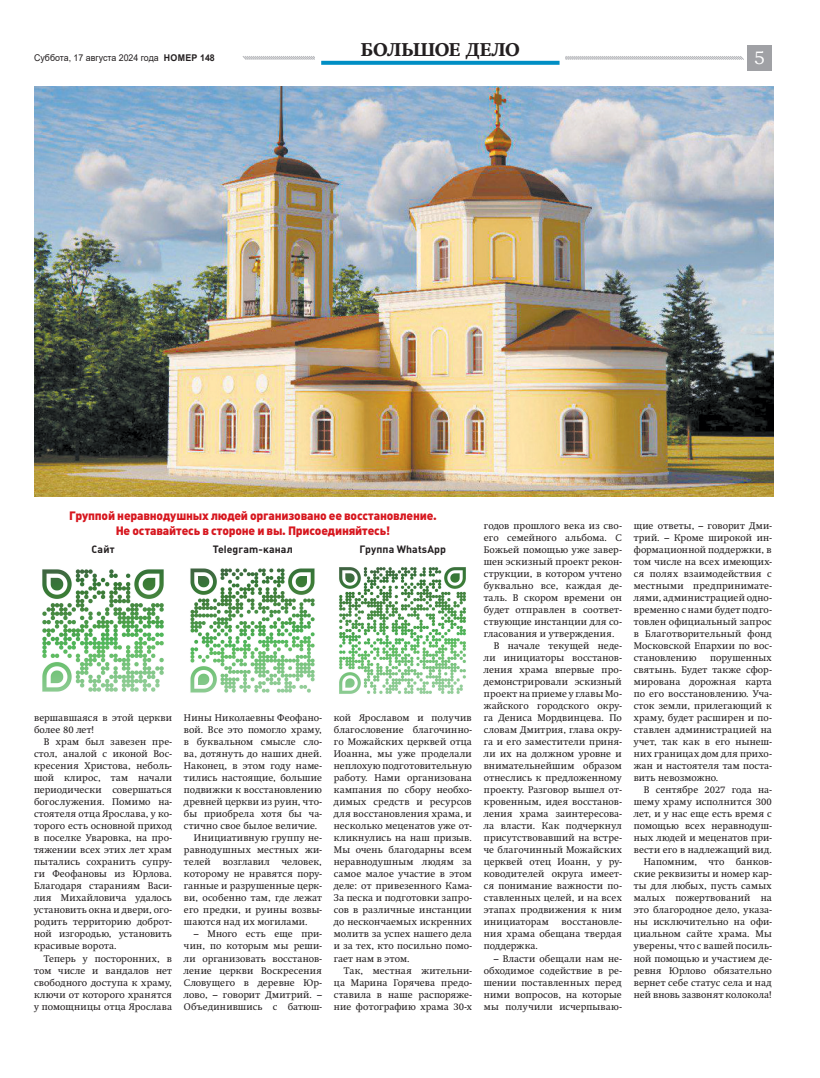
<style>
.page{position:relative;width:820px;height:1078px;background:#fff}
.page>*{position:absolute;margin:0;border:0;box-sizing:border-box;transform-origin:0 0}
.t1{font:18px "Swift Extra Bold C";letter-spacing:-.005em;color:#231f20}
.t2{font:18px "Bookman Old Style";color:#fff}
.Вынос_красный{font:900 12px "Plumb";letter-spacing:-.015em;color:#d7171f}
.Лид_основной{font:10.5px "Plumb Bold C";letter-spacing:.01em;color:#231f20}
.Текст{font:9.6px/12px "Swift C";letter-spacing:.015em;color:#231f20;text-align:justify}
.t3{font:9.3px "Arial";color:#231f20;scale:.95 1}
.s1{font-weight:700}
</style>
<div class="page">
<div style="left:746px;top:45px;width:25px;height:25px;background:#a0a1a5"></div>
<svg style="left:242px;top:56px;width:502px;height:4px"></svg>
<div style="left:315px;top:43px;width:250px;height:26px;background:#fff"></div>
<svg style="left:321px;top:61px;width:238px;height:4px"></svg>
<img style="left:34px;top:86px;width:739px;height:411px">
<img style="left:339px;top:567px;width:127px;height:127px">
<img style="left:190px;top:568px;width:125px;height:125px">
<img style="left:42px;top:569px;width:122px;height:123px">
<p class="t1" style="left:361px;top:39px;width:160px">БОЛЬШОЕ ДЕЛО</p>
<p class="t3" style="left:34px;top:51px;width:192px">Суббота, 17 августа 2024 года <span class="s1">НОМЕР 148</span></p>
<h1 class="t2" style="left:753px;top:46px;width:13px">5</h1>
<p class="Вынос_красный" style="left:69px;top:509px;width:369px">Группой неравнодушных людей организовано ее восстановление.</p>
<p class="Вынос_красный" style="left:116px;top:524px;width:276px">Не оставайтесь в стороне и вы. Присоединяйтесь!</p>
<p class="Текст" style="left:483px;top:519px;width:139px">годов прошлого века из сво&shy;его семейного альбома. С Божьей помощью уже завер&shy;шен эскизный проект рекон&shy;струкции, в котором учтено буквально все, каждая де&shy;таль. В скором времени он будет отправлен в соответ&shy;ствующие инстанции для со&shy;гласования и утверждения.</p>
<p class="Текст" style="left:483px;top:639px;width:139px;text-indent:10px">В начале текущей неде&shy;ли инициаторы восстанов&shy;ления храма впервые про&shy;демонстрировали эскизный проект на приеме у главы Мо&shy;жайского городского окру&shy;га Дениса Мордвинцева. По словам Дмитрия, глава окру&shy;га и его заместители приня&shy;ли их на должном уровне и внимательнейшим образом отнеслись к предложенному проекту. Разговор вышел от&shy;кровенным, идея восстанов&shy;ления храма заинтересова&shy;ла власти. Как подчеркнул присутствовавший на встре&shy;че благочинный Можайских церквей отец Иоанн, у ру&shy;ководителей округа имеет&shy;ся понимание важности по&shy;ставленных целей, и на всех этапах продвижения к ним инициаторам</p>
<p class="Лид_основной" style="left:92px;top:543px;width:24px">Сайт</p>
<p class="Лид_основной" style="left:213px;top:543px;width:81px">Telegram-канал</p>
<p class="Лид_основной" style="left:359px;top:543px;width:88px">Группа WhatsApp</p>
<p class="Текст" style="left:34px;top:711px;width:139px">вершавшаяся в этой церкви более 80 лет!</p>
<p class="Текст" style="left:34px;top:735px;width:139px;text-indent:10px">В храм был завезен пре&shy;стол, аналой с иконой Вос&shy;кресения Христова, неболь&shy;шой клирос, там начали периодически совершаться богослужения. Помимо на&shy;стоятеля отца Ярослава, у ко&shy;торого есть основной приход в поселке Уваровка, на про&shy;тяжении всех этих лет храм пытались сохранить супру&shy;ги Феофановы из Юрлова.<br>Благодаря стараниям Васи&shy;лия Михайловича удалось установить окна и двери, ого&shy;родить территорию доброт&shy;ной изгородью, установить красивые ворота.</p>
<p class="Текст" style="left:34px;top:951px;width:139px;text-indent:10px">Теперь у посторонних, в том числе и вандалов нет свободного доступа к храму, ключи от которого хранятся у помощницы отца Ярослава</p>
<p class="Текст" style="left:334px;top:711px;width:139px">кой Ярославом и получив благословение благочинно&shy;го Можайских церквей отца Иоанна, мы уже проделали неплохую подготовительную работу. Нами организована кампания по сбору необхо&shy;димых средств и ресурсов для восстановления храма, и несколько меценатов уже от&shy;кликнулись на наш призыв.<br>Мы очень благодарны всем неравнодушным людям за самое малое участие в этом деле: от привезенного Кама-За песка и подготовки запро&shy;сов в различные инстанции до нескончаемых искренних молитв за успех нашего дела и за тех, кто посильно помо&shy;гает нам в этом.</p>
<p class="Текст" style="left:334px;top:963px;width:139px;text-indent:10px">Так, местная жительни&shy;ца Марина Горячева предо&shy;ставила в наше распоряже&shy;ние фотографию храма 30-х</p>
<p class="Текст" style="left:184px;top:711px;width:139px">Нины Николаевны Феофано&shy;вой. Все это помогло храму, в буквальном смысле сло&shy;ва, дотянуть до наших дней.<br>Наконец, в этом году наме&shy;тились настоящие, большие подвижки к восстановлению древней церкви из руин, что&shy;бы приобрела хотя бы ча&shy;стично свое былое величие.</p>
<p class="Текст" style="left:184px;top:831px;width:139px;text-indent:10px">Инициативную группу не&shy;равнодушных местных жи&shy;телей возглавил человек, которому не нравятся пору&shy;ганные и разрушенные церк&shy;ви, особенно там, где лежат его предки, и руины возвы&shy;шаются над их могилами.</p>
<p class="Текст" style="left:184px;top:927px;width:139px;text-indent:10px">– Много есть еще при&shy;чин, по которым мы реши&shy;ли организовать восстанов&shy;ление церкви Воскресения Словущего в деревне Юр&shy;лово, – говорит Дмитрий. – Объединившись с батюш-</p>
<p class="Текст" style="left:483px;top:915px;width:139px;text-indent:78px">восстановле&shy;ния храма обещана твердая поддержка.</p>
<p class="Текст" style="left:483px;top:951px;width:139px;text-indent:10px">– Власти обещали нам не&shy;обходимое содействие в ре&shy;шении поставленных перед ними вопросов, на которые мы получили исчерпываю-</p>
<p class="Текст" style="left:633px;top:519px;width:139px">щие ответы, – говорит Дми&shy;трий. – Кроме широкой ин&shy;формационной поддержки, в том числе на всех имеющих&shy;ся полях взаимодействия с местными предпринимате&shy;лями, администрацией одно&shy;временно с нами будет подго&shy;товлен официальный запрос в Благотворительный фонд Московской Епархии по вос&shy;становлению</p>
<p class="Текст" style="left:633px;top:651px;width:139px;text-indent:76px">порушенных святынь. Будет также сфор&shy;мирована дорожная карта по его восстановлению. Уча&shy;сток земли, прилегающий к храму, будет расширен и по&shy;ставлен администрацией на учет, так как в его нынеш&shy;них границах дом для прихо&shy;жан и настоятеля там поста&shy;вить невозможно.</p>
<p class="Текст" style="left:633px;top:783px;width:139px;text-indent:10px">В сентябре 2027 года на&shy;шему храму исполнится 300 лет, и у нас еще есть время с помощью всех неравнодуш&shy;ных людей и меценатов при&shy;вести его в надлежащий вид.</p>
<p class="Текст" style="left:633px;top:855px;width:139px;text-indent:10px">Напомним, что банков&shy;ские реквизиты и номер кар&shy;ты для любых, пусть самых малых пожертвований на это благородное дело, указа&shy;ны исключительно на офи&shy;циальном сайте храма. Мы уверены, что с вашей посиль&shy;ной помощью и участием де&shy;ревня Юрлово обязательно вернет себе статус села и над ней вновь зазвонят колокола!</p>
</div>
